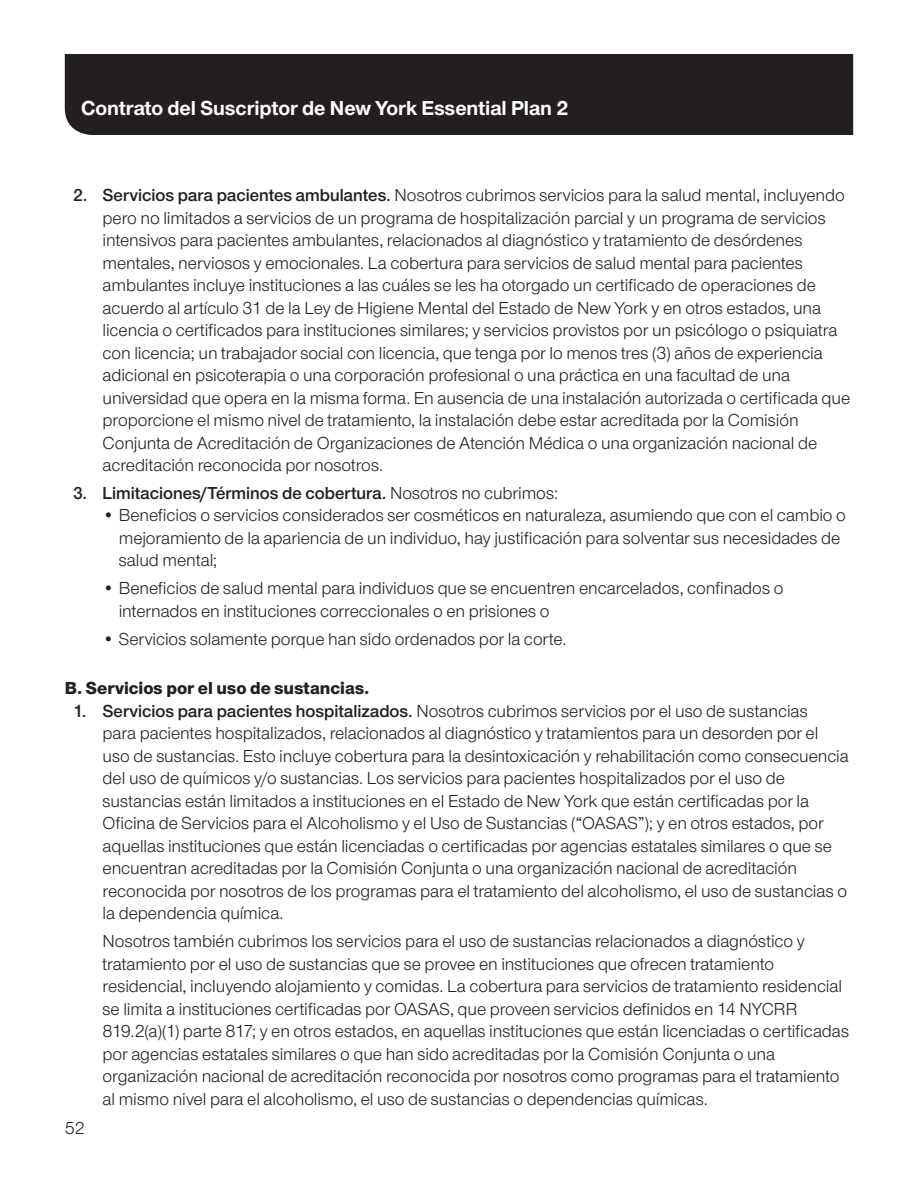
<style>
.page{position:relative;width:918px;height:1188px;background:#fff}
.page>*{position:absolute;margin:0;border:0;box-sizing:border-box;transform-origin:0 0}
.t1{font:700 21px "UHC Sans";color:#fff}
.Body___numbers___add{font:18px/22.5px "UHC Sans";letter-spacing:-.005em;color:#231f20}
.Body___numbers___add-2{font:600 18px "UHC Sans";color:#231f20}
.SUB_Subhead___AFTER{font:800 18px "UHC Sans";color:#231f20}
.s1{font-weight:600}
.s2{font-weight:400}
</style>
<div class="page">
<div style="left:65px;top:54px;width:788px;height:81px;background:#231f20"></div>
<p class="t1" style="left:81px;top:94px;width:489px">Contrato del Suscriptor de New York Essential Plan 2</p>
<p class="Body___numbers___add" style="left:103px;top:183px;width:749px;text-indent:-29px"><span class="s1">2. Servicios para pacientes ambulantes.</span> Nosotros cubrimos servicios para la salud mental, incluyendo pero no limitados a servicios de un programa de hospitalización parcial y un programa de servicios intensivos para pacientes ambulantes, relacionados al diagnóstico y tratamiento de desórdenes mentales, nerviosos y emocionales. La cobertura para servicios de salud mental para pacientes ambulantes incluye instituciones a las cuáles se les ha otorgado un certificado de operaciones de acuerdo al artículo 31 de la Ley de Higiene Mental del Estado de New York y en otros estados, una licencia o certificados para instituciones similares; y servicios provistos por un psicólogo o psiquiatra con licencia; un trabajador social con licencia, que tenga por lo menos tres (3) años de experiencia adicional en psicoterapia o una corporación profesional o una práctica en una facultad de una universidad que opera en la misma forma. En ausencia de una instalación autorizada o certificada que proporcione el mismo nivel de tratamiento, la instalación debe estar acreditada por la Comisión Conjunta de Acreditación de Organizaciones de Atención Médica o una organización nacional de acreditación reconocida por nosotros.</p>
<p class="Body___numbers___add-2" style="left:73px;top:481px;width:486px">3. Limitaciones/Términos de cobertura. <span class="s2">Nosotros no cubrimos:</span></p>
<p class="Body___numbers___add" style="left:119px;top:504px;width:729px;text-indent:-16px">• Beneficios o servicios considerados ser cosméticos en naturaleza, asumiendo que con el cambio o mejoramiento de la apariencia de un individuo, hay justificación para solventar sus necesidades de salud mental;</p>
<p class="Body___numbers___add" style="left:119px;top:576px;width:666px;text-indent:-16px">• Beneficios de salud mental para individuos que se encuentren encarcelados, confinados o internados en instituciones correccionales o en prisiones o</p>
<p class="Body___numbers___add" style="left:103px;top:627px;width:465px">• Servicios solamente porque han sido ordenados por la corte.</p>
<p class="SUB_Subhead___AFTER" style="left:65px;top:676px;width:306px">B. Servicios por el uso de sustancias.</p>
<p class="Body___numbers___add" style="left:103px;top:699px;width:748px;text-indent:-29px"><span class="s1">1. Servicios para pacientes hospitalizados.</span> Nosotros cubrimos servicios por el uso de sustancias<br>para pacientes hospitalizados, relacionados al diagnóstico y tratamientos para un desorden por el uso de sustancias. Esto incluye cobertura para la desintoxicación y rehabilitación como consecuencia del uso de químicos y/o sustancias. Los servicios para pacientes hospitalizados por el uso de sustancias están limitados a instituciones en el Estado de New York que están certificadas por la Oficina de Servicios para el Alcoholismo y el Uso de Sustancias (“OASAS”); y en otros estados, por aquellas instituciones que están licenciadas o certificadas por agencias estatales similares o que se encuentran acreditadas por la Comisión Conjunta o una organización nacional de acreditación reconocida por nosotros de los programas para el tratamiento del alcoholismo, el uso de sustancias o la dependencia química.</p>
<p class="Body___numbers___add" style="left:103px;top:929px;width:748px">Nosotros también cubrimos los servicios para el uso de sustancias relacionados a diagnóstico y tratamiento por el uso de sustancias que se provee en instituciones que ofrecen tratamiento residencial, incluyendo alojamiento y comidas. La cobertura para servicios de tratamiento residencial se limita a instituciones certificadas por OASAS, que proveen servicios definidos en 14 NYCRR 819.2(a)(1) parte 817; y en otros estados, en aquellas instituciones que están licenciadas o certificadas por agencias estatales similares o que han sido acreditadas por la Comisión Conjunta o una organización nacional de acreditación reconocida por nosotros como programas para el tratamiento al mismo nivel para el alcoholismo, el uso de sustancias o dependencias químicas.</p>
<p class="Body___numbers___add" style="left:65px;top:1116px;width:22px">52</p>
</div>
